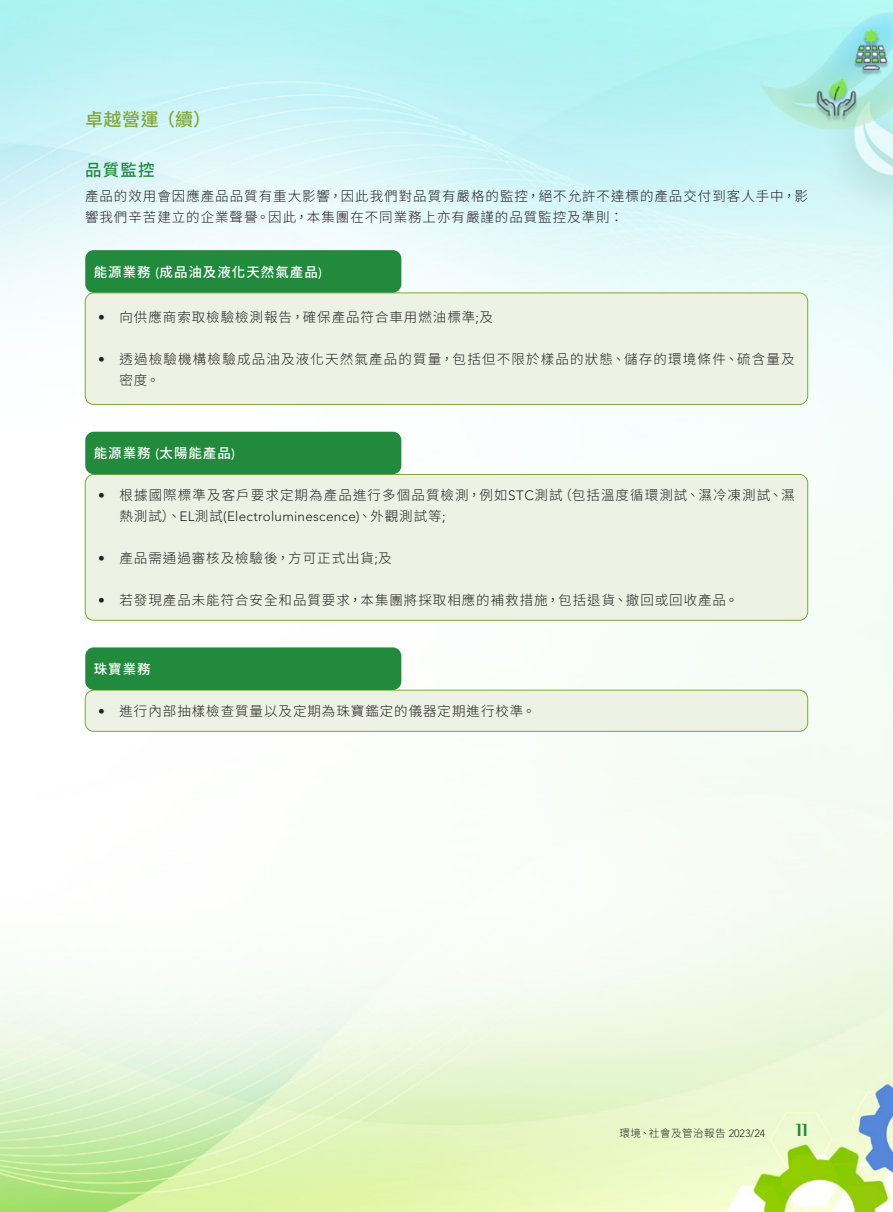
<style>
.page{position:relative;width:893px;height:1212px;background:#fff}
.page>*{position:absolute;margin:0;border:0;box-sizing:border-box;transform-origin:0 0}
.t1{font:500 18px "Source Han Sans TC";color:#81a638}
.Heading_1{font:500 16.5px "Source Han Sans TC";color:#228a3c}
.t2{font:500 16.5px "Condor";color:#228a3c}
.Body_Text{font:300 13.5px/21px "Source Han Sans TC";letter-spacing:.07em;color:#231f20}
.Body_Text-2{font:300 13.5px/21px "Source Han Sans TC";letter-spacing:.09em;color:#231f20}
.Heading_2{font:500 13.5px "Source Han Sans TC";letter-spacing:.075em;color:#fff}
.t3{font:300 10.5px "Source Han Sans TC";letter-spacing:.05em;color:#231f20}
.s1{font-family:"Avenir LT Std"}
</style>
<div class="page">
<img style="left:0;top:0;width:893px;height:1212px">
<div style="left:85px;top:293px;width:723px;height:111px;background:#eef2e4;border-radius:9px"></div>
<div style="left:85px;top:293px;width:723px;height:112px;border:1px solid #81a638;border-radius:9px"></div>
<div style="left:85px;top:250px;width:316px;height:43px;background:#228a3c;border-radius:9px"></div>
<div style="left:85px;top:474px;width:723px;height:146px;background:#eef2e4;border-radius:9px"></div>
<div style="left:85px;top:474px;width:723px;height:146px;border:1px solid #81a638;border-radius:9px"></div>
<div style="left:85px;top:432px;width:316px;height:42px;background:#228a3c;border-radius:9px"></div>
<div style="left:85px;top:690px;width:723px;height:41px;background:#eef2e4;border-radius:9px"></div>
<div style="left:85px;top:690px;width:723px;height:41px;border:1px solid #81a638;border-radius:9px"></div>
<div style="left:85px;top:647px;width:316px;height:43px;background:#228a3c;border-radius:9px"></div>
<h1 class="t1" style="left:85px;top:110px;width:127px">卓越營運（續）</h1>
<p class="Heading_1" style="left:85px;top:161px;width:71px">品質監控</p>
<p class="Body_Text" style="left:85px;top:186px;width:724px">產品的效用會因應產品品質有重大影響，因此我們對品質有嚴格的監控，絕不允許不達標的產品交付到客人手中，影響我們辛苦建立的企業聲譽。因此，本集團在不同業務上亦有嚴謹的品質監控及準則：</p>
<p class="Heading_2" style="left:94px;top:264px;width:230px">能源業務 <span class="s1">(</span>成品油及液化天然氣產品<span class="s1">)</span></p>
<p class="Body_Text" style="left:98px;top:307px;width:396px"><span class="s1">•</span> 向供應商索取檢驗檢測報告，確保產品符合車用燃油標準<span class="s1">;</span>及</p>
<p class="Body_Text-2" style="left:120px;top:349px;width:676px;text-indent:-21px"><span class="s1">•</span> 透過檢驗機構檢驗成品油及液化天然氣產品的質量，包括但不限於樣品的狀態、儲存的環境條件、硫含量及密度。</p>
<p class="Heading_2" style="left:94px;top:445px;width:143px">能源業務 <span class="s1">(</span>太陽能產品<span class="s1">)</span></p>
<p class="Body_Text" style="left:120px;top:485px;width:677px;text-indent:-21px"><span class="s1">•</span> 根據國際標準及客戶要求定期為產品進行多個品質檢測，例如<span class="s1">STC</span>測試（包括溫度循環測試、濕冷凍測試、濕熱測試）、<span class="s1">EL</span>測試<span class="s1">(Electroluminescence)</span>、外觀測試等<span class="s1">;</span></p>
<p class="Body_Text" style="left:98px;top:548px;width:295px"><span class="s1">•</span> 產品需通過審核及檢驗後，方可正式出貨<span class="s1">;</span>及</p>
<p class="Body_Text" style="left:98px;top:590px;width:641px"><span class="s1">•</span> 若發現產品未能符合安全和品質要求，本集團將採取相應的補救措施，包括退貨、撤回或回收產品。</p>
<p class="Heading_2" style="left:94px;top:661px;width:58px">珠寶業務</p>
<p class="Body_Text" style="left:98px;top:701px;width:439px"><span class="s1">•</span> 進行內部抽樣檢查質量以及定期為珠寶鑑定的儀器定期進行校準。</p>
<p class="t3" style="left:619px;top:1127px;width:147px">環境、社會及管治報告 <span class="s1">2023/24</span></p>
<p class="t2" style="left:796px;top:1119px;width:14px">11</p>
</div>
